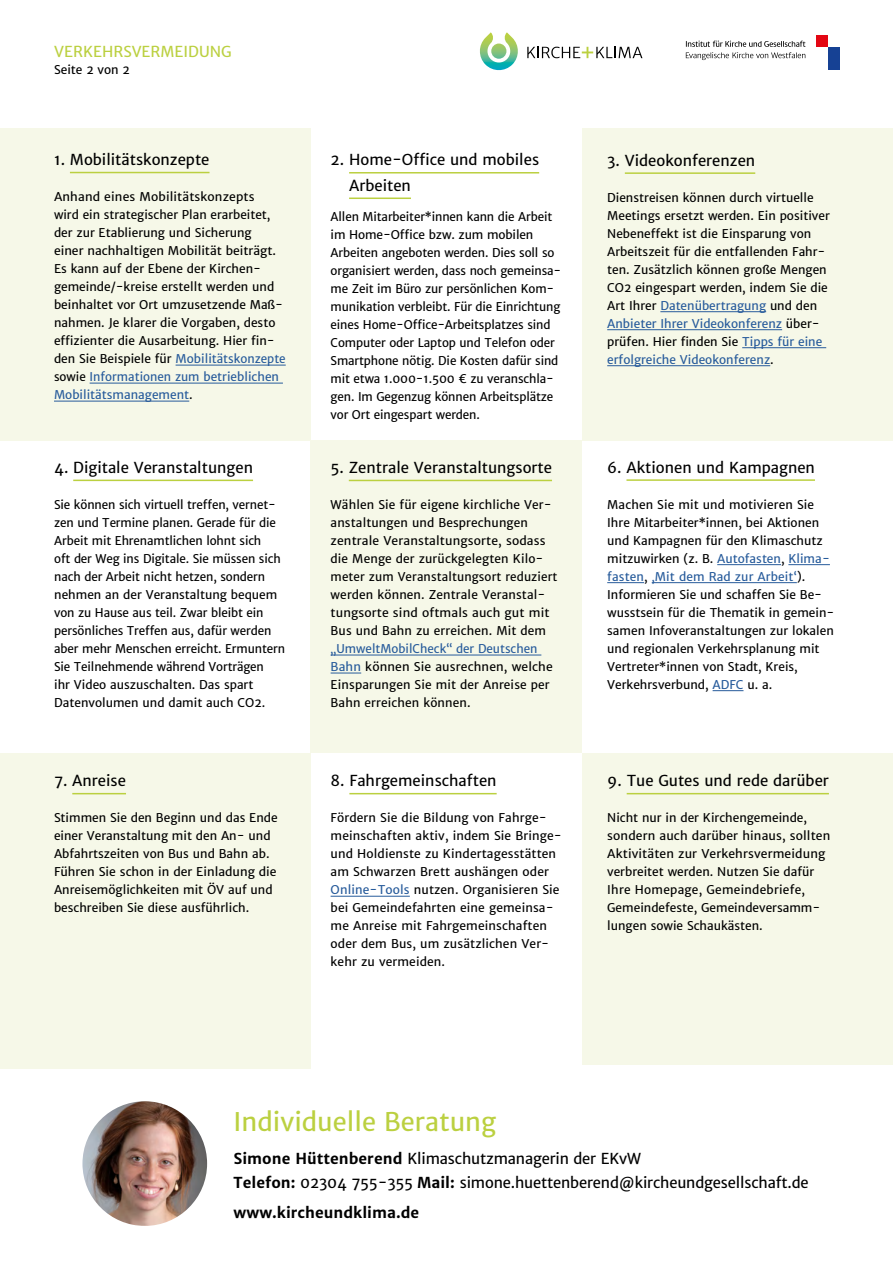
<style>
.page{position:relative;width:893px;height:1263px;background:#fff}
.page>*{position:absolute;margin:0;border:0;box-sizing:border-box;transform-origin:0 0}
.t1{font:25.5px "Merriweather Sans";color:#bbd040}
.t2{font:15px/24px "Merriweather Sans";color:#000}
.t3{font:700 15px "Merriweather Sans";color:#000}
.t4{font:15px "Merriweather Sans";color:#bbd040}
.t5{font:12px/18px "Merriweather Sans";color:#000}
.s1{color:#275b9b}
.s2{font-weight:700}
</style>
<div class="page">
<div style="left:0;top:129px;width:311px;height:312px;background:#f6f8e8"></div>
<div style="left:0;top:753px;width:310px;height:315px;background:#f6f8e8"></div>
<div style="left:582px;top:129px;width:311px;height:312px;background:#f6f8e8"></div>
<div style="left:582px;top:753px;width:311px;height:312px;background:#f6f8e8"></div>
<div style="left:311px;top:441px;width:271px;height:312px;background:#f6f8e8"></div>
<div style="left:817px;top:35px;width:11px;height:12px;background:#e30613"></div>
<div style="left:828px;top:47px;width:11px;height:23px;background:#164194"></div>
<svg style="left:686px;top:41px;width:119px;height:19px"></svg>
<svg style="left:527px;top:47px;width:115px;height:11px"></svg>
<svg style="left:480px;top:32px;width:38px;height:39px"></svg>
<img style="left:82px;top:1101px;width:125px;height:125px;border-radius:62px">
<hr style="left:70px;top:172px;width:140px;height:1px;background:#bbd040">
<hr style="left:176px;top:365px;width:110px;height:1px;background:#275b9b">
<hr style="left:90px;top:383px;width:193px;height:1px;background:#275b9b">
<hr style="left:54px;top:401px;width:135px;height:1px;background:#275b9b">
<hr style="left:349px;top:172px;width:190px;height:2px;background:#bbd040">
<hr style="left:349px;top:198px;width:62px;height:1px;background:#bbd040">
<hr style="left:625px;top:172px;width:130px;height:2px;background:#bbd040">
<hr style="left:660px;top:311px;width:106px;height:1px;background:#275b9b">
<hr style="left:607px;top:329px;width:175px;height:1px;background:#275b9b">
<hr style="left:742px;top:347px;width:84px;height:1px;background:#275b9b">
<hr style="left:607px;top:365px;width:163px;height:1px;background:#275b9b">
<hr style="left:73px;top:480px;width:180px;height:1px;background:#bbd040">
<hr style="left:349px;top:480px;width:203px;height:1px;background:#bbd040">
<hr style="left:331px;top:655px;width:210px;height:1px;background:#275b9b">
<hr style="left:331px;top:673px;width:30px;height:1px;background:#275b9b">
<hr style="left:72px;top:793px;width:54px;height:1px;background:#bbd040">
<hr style="left:627px;top:793px;width:202px;height:1px;background:#bbd040">
<hr style="left:349px;top:793px;width:148px;height:1px;background:#bbd040">
<hr style="left:331px;top:896px;width:79px;height:1px;background:#275b9b">
<hr style="left:626px;top:479px;width:189px;height:2px;background:#bbd040">
<hr style="left:717px;top:564px;width:64px;height:1px;background:#275b9b">
<hr style="left:788px;top:564px;width:42px;height:1px;background:#275b9b">
<hr style="left:607px;top:582px;width:37px;height:1px;background:#275b9b">
<hr style="left:652px;top:582px;width:145px;height:1px;background:#275b9b">
<hr style="left:713px;top:690px;width:30px;height:1px;background:#275b9b">
<p class="t4" style="left:54px;top:43px;width:179px">VERKEHRSVERMEIDUNG</p>
<p class="t5" style="left:54px;top:60px;width:77px">Seite 2 von 2</p>
<p class="t2" style="left:54px;top:148px;width:157px">1. Mobilitätskonzepte</p>
<p class="t5" style="left:54px;top:188px;width:233px">Anhand eines Mobilitätskonzepts<br>wird ein strategischer Plan erarbeitet, der zur Etablierung und Sicherung<br>einer nachhaltigen Mobilität beiträgt.<br>Es kann auf der Ebene der Kirchen&shy;gemeinde/-kreise erstellt werden und beinhaltet vor Ort umzusetzende Maß&shy;nahmen. Je klarer die Vorgaben, desto effizienter die Ausarbeitung. Hier fin&shy;den Sie Beispiele für <span class="s1">Mobilitätskonzepte </span>sowie <span class="s1">Informationen zum betrieblichen Mobilitätsmanagement</span>.</p>
<p class="t2" style="left:54px;top:456px;width:200px">4. Digitale Veranstaltungen</p>
<p class="t5" style="left:54px;top:496px;width:232px">Sie können sich virtuell treffen, vernet&shy;zen und Termine planen. Gerade für die Arbeit mit Ehrenamtlichen lohnt sich<br>oft der Weg ins Digitale. Sie müssen sich nach der Arbeit nicht hetzen, sondern nehmen an der Veranstaltung bequem von zu Hause aus teil. Zwar bleibt ein persönliches Treffen aus, dafür werden aber mehr Menschen erreicht. Ermuntern Sie Teilnehmende während Vorträgen<br>ihr Video auszuschalten. Das spart Datenvolumen und damit auch CO2.</p>
<p class="t2" style="left:54px;top:769px;width:74px">7. Anreise</p>
<p class="t5" style="left:54px;top:809px;width:225px">Stimmen Sie den Beginn und das Ende einer Veranstaltung mit den An- und Abfahrtszeiten von Bus und Bahn ab.<br>Führen Sie schon in der Einladung die Anreisemöglichkeiten mit ÖV auf und beschreiben Sie diese ausführlich.</p>
<p class="t2" style="left:349px;top:147px;width:192px;line-height:25.5px;text-indent:-18px">2. Home-Office und mobiles<br>Arbeiten</p>
<p class="t5" style="left:331px;top:208px;width:232px">Allen Mitarbeiter*innen kann die Arbeit im Home-Office bzw. zum mobilen Arbeiten angeboten werden. Dies soll so organisiert werden, dass noch gemeinsa&shy;me Zeit im Büro zur persönlichen Kom&shy;munikation verbleibt. Für die Einrichtung eines Home-Office-Arbeitsplatzes sind Computer oder Laptop und Telefon oder Smartphone nötig. Die Kosten dafür sind mit etwa 1.000-1.500 € zu veranschla&shy;gen. Im Gegenzug können Arbeitsplätze vor Ort eingespart werden.</p>
<p class="t2" style="left:331px;top:456px;width:223px">5. Zentrale Veranstaltungsorte</p>
<p class="t5" style="left:331px;top:496px;width:228px">Wählen Sie für eigene kirchliche Ver&shy;anstaltungen und Besprechungen zentrale Veranstaltungsorte, sodass die Menge der zurückgelegten Kilo&shy;meter zum Veranstaltungsort reduziert werden können. Zentrale Veranstal&shy;tungsorte sind oftmals auch gut mit Bus und Bahn zu erreichen. Mit dem</p>
<p class="t5" style="left:331px;top:640px;width:224px"><span class="s1">„UmweltMobilCheck“ der Deutschen<br>Bahn</span> können Sie ausrechnen, welche<br>Einsparungen Sie mit der Anreise per<br>Bahn erreichen können.</p>
<p class="t2" style="left:331px;top:769px;width:168px">8. Fahrgemeinschaften</p>
<p class="t5" style="left:331px;top:809px;width:233px">Fördern Sie die Bildung von Fahrge&shy;meinschaften aktiv, indem Sie Bringe&shy;und Holdienste zu Kindertagesstätten am Schwarzen Brett aushängen oder <span class="s1">Online-Tools</span> nutzen. Organisieren Sie bei Gemeindefahrten eine gemeinsa&shy;me Anreise mit Fahrgemeinschaften oder dem Bus, um zusätzlichen Ver&shy;kehr zu vermeiden.</p>
<p class="t2" style="left:607px;top:148px;width:150px">3. Videokonferenzen</p>
<p class="t5" style="left:607px;top:188px;width:224px">Dienstreisen können durch virtuelle Meetings ersetzt werden. Ein positiver Nebeneffekt ist die Einsparung von Arbeitszeit für die entfallenden Fahr&shy;ten. Zusätzlich können große Mengen CO2 eingespart werden, indem Sie die Art Ihrer <span class="s1">Datenübertragung</span> und den <span class="s1">Anbieter Ihrer Videokonferenz</span> über&shy;prüfen. Hier finden Sie <span class="s1">Tipps für eine erfolgreiche Videokonferenz</span>.</p>
<p class="t2" style="left:607px;top:455px;width:209px">6. Aktionen und Kampagnen</p>
<p class="t5" style="left:607px;top:495px;width:229px">Machen Sie mit und motivieren Sie Ihre Mitarbeiter*innen, bei Aktionen und Kampagnen für den Klimaschutz mitzuwirken (z. B. <span class="s1">Autofasten</span>, <span class="s1">Klima&shy;fasten</span>, <span class="s1">‚Mit dem Rad zur Arbeit‘</span>).<br>Informieren Sie und schaffen Sie Be&shy;wusstsein für die Thematik in gemein&shy;samen Infoveranstaltungen zur lokalen und regionalen Verkehrsplanung mit Vertreter*innen von Stadt, Kreis, Verkehrsverbund, <span class="s1">ADFC</span> u. a.</p>
<p class="t2" style="left:607px;top:769px;width:223px">9. Tue Gutes und rede darüber</p>
<p class="t5" style="left:607px;top:809px;width:225px">Nicht nur in der Kirchengemeinde, sondern auch darüber hinaus, sollten Aktivitäten zur Verkehrsvermeidung verbreitet werden. Nutzen Sie dafür Ihre Homepage, Gemeindebriefe, Gemeindefeste, Gemeindeversamm&shy;lungen sowie Schaukästen.</p>
<h1 class="t1" style="left:234px;top:1105px;width:264px">Individuelle Beratung</h1>
<p class="t2" style="left:234px;top:1146px;width:576px"><span class="s2">Simone Hüttenberend</span> Klimaschutzmanagerin der EKvW<br><span class="s2">Telefon:</span> 02304 755-355 <span class="s2">Mail:</span> simone.huettenberend@kircheundgesellschaft.de</p>
<p class="t3" style="left:234px;top:1203px;width:187px">www.kircheundklima.de</p>
</div>
